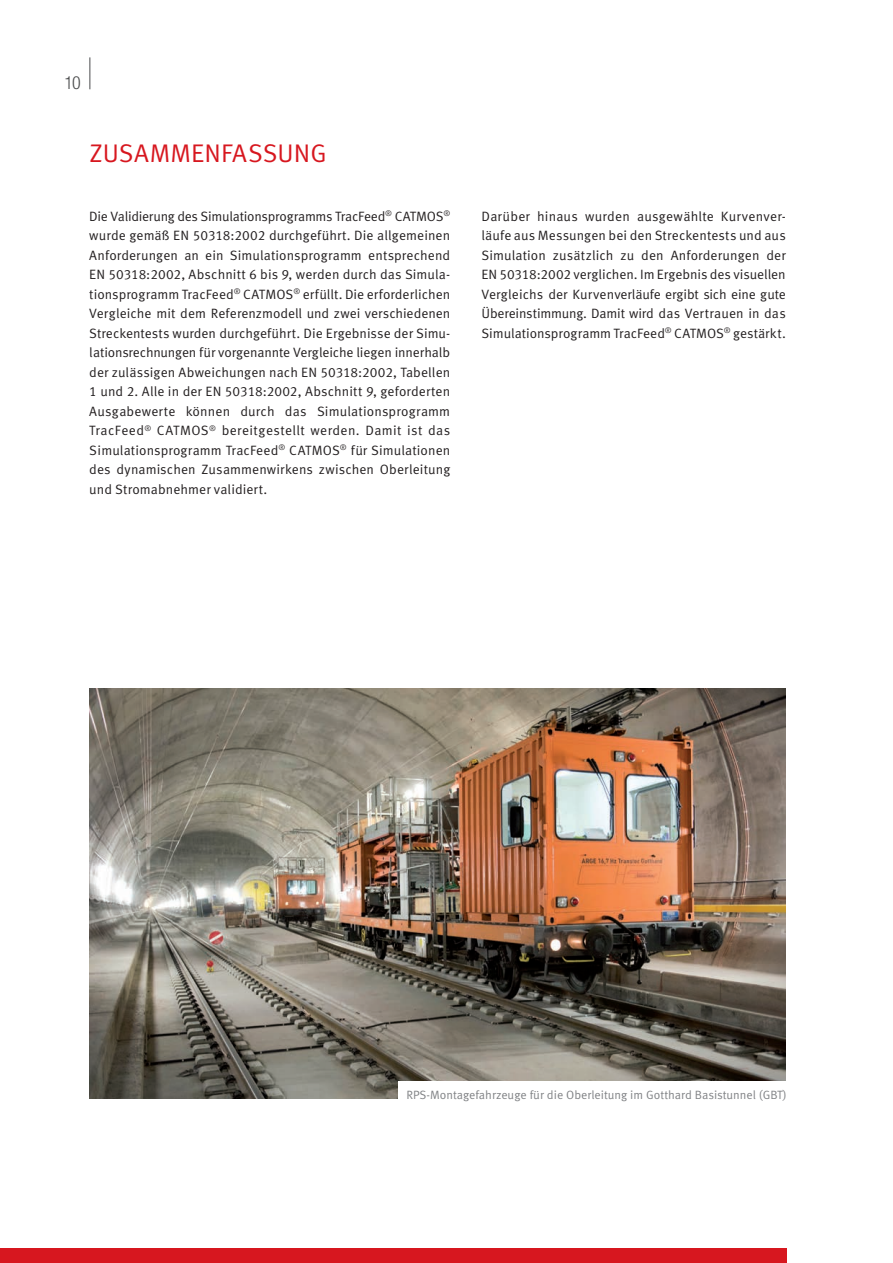
<style>
.page{position:relative;width:893px;height:1263px;background:#fff}
.page>*{position:absolute;margin:0;border:0;box-sizing:border-box;transform-origin:0 0}
.t1{font:25.5px "Meta Pro";letter-spacing:.005em;color:#d7171f}
.t2{font:300 condensed 18px "Helvetica Neue LT Std";color:#4b4c4d}
.t3{font:13.5px/19.5px "Meta Pro";letter-spacing:.005em;color:#231f20;text-align:justify}
.t4{font:12px "Meta Pro";color:#808285}
</style>
<div class="page">
<div style="left:0;top:1248px;width:787px;height:15px;background:#d7171f"></div>
<hr style="left:89px;top:57px;width:1px;height:32px;background:#4b4c4d">
<img style="left:89px;top:689px;width:697px;height:409px">
<div style="left:398px;top:1081px;width:397px;height:26px;background:#fff"></div>
<h2 class="t2" style="left:64px;top:72px;width:18px">10</h2>
<h1 class="t1" style="left:89px;top:137px;width:239px">ZUSAMMENFASSUNG</h1>
<p class="t3" style="left:89px;top:207px;width:363px">Die Validierung des Simulationsprogramms TracFeed<sup>®</sup> CATMOS<sup>® </sup>wurde gemäß EN 50318:2002 durchgeführt. Die allgemeinen Anforderungen an ein Simulationsprogramm entsprechend EN 50318:2002, Abschnitt 6 bis 9, werden durch das Simula&shy;tionsprogramm TracFeed<sup>®</sup> CATMOS<sup>®</sup> erfüllt. Die erforderlichen Vergleiche mit dem Referenzmodell und zwei verschiedenen Streckentests wurden durchgeführt. Die Ergebnisse der Simu&shy;lationsrechnungen für vorgenannte Vergleiche liegen innerhalb der zulässigen Abweichungen nach EN 50318:2002, Tabellen 1 und 2. Alle in der EN 50318:2002, Abschnitt 9, geforderten Ausgabewerte können durch das Simulationsprogramm TracFeed<sup>®</sup> CATMOS<sup>®</sup> bereitgestellt werden. Damit ist das Simulationsprogramm TracFeed<sup>®</sup> CATMOS<sup>®</sup> für Simulationen des dynamischen Zusammenwirkens zwischen Oberleitung und Stromabnehmer validiert.</p>
<p class="t3" style="left:482px;top:207px;width:306px">Darüber hinaus wurden ausgewählte Kurvenver&shy;läufe aus Messungen bei den Streckentests und aus Simulation zusätzlich zu den Anforderungen der EN 50318:2002 verglichen. Im Ergebnis des visuellen Vergleichs der Kurvenverläufe ergibt sich eine gute Übereinstimmung. Damit wird das Vertrauen in das Simulationsprogramm TracFeed<sup>®</sup> CATMOS<sup>®</sup> gestärkt.</p>
<p class="t4" style="left:406px;top:1087px;width:382px">RPS-Montagefahrzeuge für die Oberleitung im Gotthard Basistunnel (GBT)</p>
</div>
